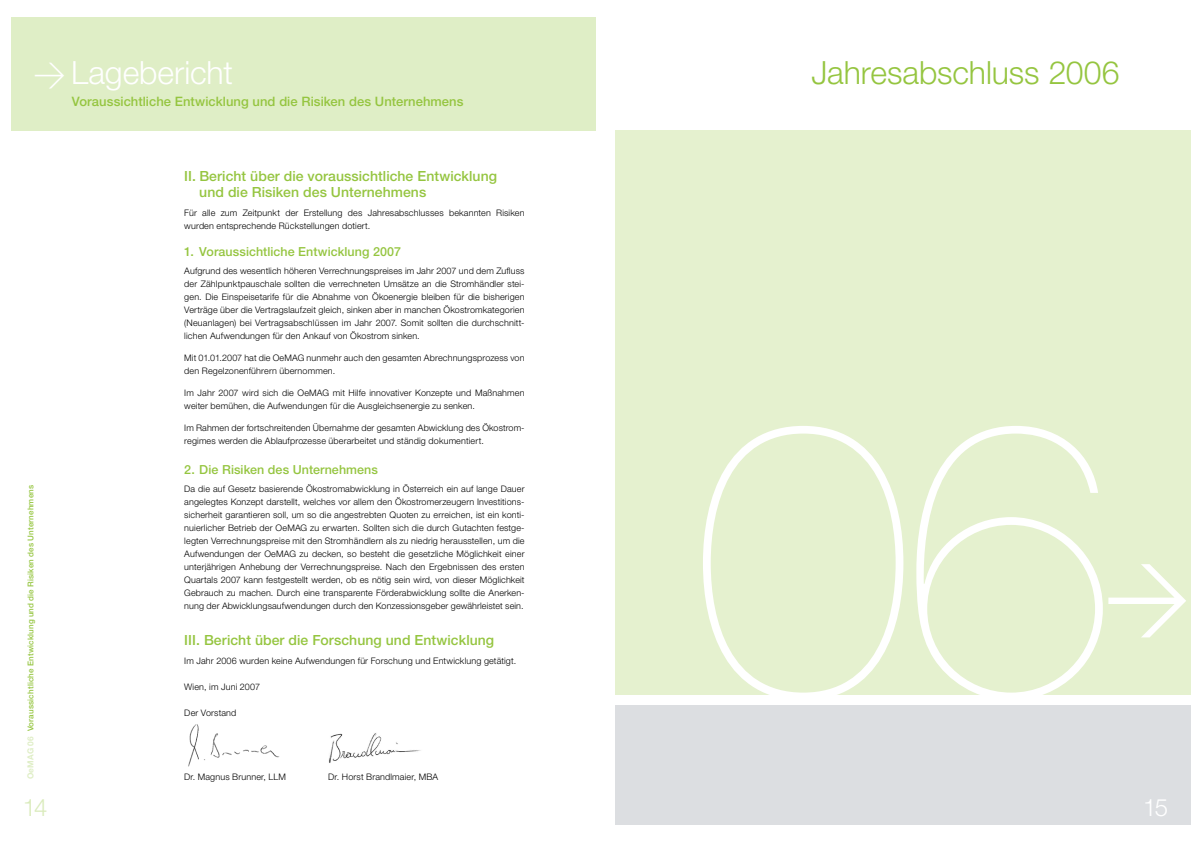
<style>
.page{position:relative;width:1191px;height:842px;background:#fff}
.page>*{position:absolute;margin:0;border:0;box-sizing:border-box;transform-origin:0 0}
.t1{font:200 390px "Helvetica Neue";color:#fff}
.t2{font:300 32px "Helvetica Neue";letter-spacing:-.005em;color:#95c540}
.t3{font:300 32px "Helvetica Neue";letter-spacing:-.005em;color:#fff}
.t4{font:300 24px "Helvetica Neue";color:#daebbc}
.t5{font:300 24px "Helvetica Neue";color:#fff}
.t6{font:500 14px/16px "Helvetica Neue";letter-spacing:.005em;color:#95c540}
.t7{font:500 13px "Helvetica Neue";letter-spacing:.005em;color:#95c540}
.t8{font:500 12.5px "Helvetica Neue";letter-spacing:.005em;color:#95c540}
.t9{font:300 9px/13px "Helvetica Neue";letter-spacing:.015em;color:#000}
.t10{font:500 8px "Helvetica Neue";letter-spacing:.02em;color:#95c540}
.s1{font-family:"DIN"}
.s2{font-weight:700;font-size:8.3px;color:#dfeec6}
</style>
<div class="page">
<div style="left:11px;top:17px;width:584px;height:113px;background:#dfeec6"></div>
<div style="left:615px;top:130px;width:576px;height:564px;background:#e5f1cf"></div>
<div style="left:615px;top:706px;width:576px;height:119px;background:#dcdee1"></div>
<svg style="left:1108px;top:564px;width:78px;height:73px"></svg>
<img style="left:188px;top:724px;width:92px;height:43px">
<img style="left:329px;top:733px;width:92px;height:30px">
<h2 class="t3" style="left:33px;top:53px;width:201px"><span class="s1">&gt;</span> Lagebericht</h2>
<h3 class="t7" style="left:72px;top:93px;width:393px">Voraussichtliche Entwicklung und die Risiken des Unternehmens</h3>
<p class="t10" style="left:26px;top:779px;width:296px;rotate:-90deg"><span class="s2">OeMAG 06</span> Voraussichtliche Entwicklung und die Risiken des Unternehmens</p>
<h3 class="t6" style="left:199px;top:168px;width:299px;text-indent:-15px">II. Bericht über die voraussichtliche Entwicklung und die Risiken des Unternehmens</h3>
<p class="t9" style="left:184px;top:206px;width:342px">Für alle zum Zeitpunkt der Erstellung des Jahresabschlusses bekannten Risiken wurden entsprechende Rückstellungen dotiert.</p>
<h3 class="t8" style="left:184px;top:244px;width:218px">1. Voraussichtliche Entwicklung 2007</h3>
<p class="t9" style="left:184px;top:265px;width:342px;text-align:justify">Aufgrund des wesentlich höheren Verrechnungspreises im Jahr 2007 und dem Zufluss der Zählpunktpauschale sollten die verrechneten Umsätze an die Stromhändler stei&shy;gen. Die Einspeisetarife für die Abnahme von Ökoenergie bleiben für die bisherigen Verträge über die Vertragslaufzeit gleich, sinken aber in manchen Ökostromkategorien (Neuanlagen) bei Vertragsabschlüssen im Jahr 2007. Somit sollten die durchschnitt&shy;lichen Aufwendungen für den Ankauf von Ökostrom sinken.</p>
<p class="t9" style="left:184px;top:352px;width:342px">Mit 01.01.2007 hat die OeMAG nunmehr auch den gesamten Abrechnungsprozess von den Regelzonenführern übernommen.</p>
<p class="t9" style="left:184px;top:387px;width:342px">Im Jahr 2007 wird sich die OeMAG mit Hilfe innovativer Konzepte und Maßnahmen weiter bemühen, die Aufwendungen für die Ausgleichsenergie zu senken.</p>
<p class="t9" style="left:184px;top:422px;width:342px">Im Rahmen der fortschreitenden Übernahme der gesamten Abwicklung des Ökostrom&shy;regimes werden die Ablaufprozesse überarbeitet und ständig dokumentiert.</p>
<h3 class="t8" style="left:184px;top:462px;width:195px">2. Die Risiken des Unternehmens</h3>
<p class="t9" style="left:184px;top:482px;width:342px;text-align:justify">Da die auf Gesetz basierende Ökostromabwicklung in Österreich ein auf lange Dauer angelegtes Konzept darstellt, welches vor allem den Ökostromerzeugern Investitions&shy;sicherheit garantieren soll, um so die angestrebten Quoten zu erreichen, ist ein konti&shy;nuierlicher Betrieb der OeMAG zu erwarten. Sollten sich die durch Gutachten festge&shy;legten Verrechnungspreise mit den Stromhändlern als zu niedrig herausstellen, um die Aufwendungen der OeMAG zu decken, so besteht die gesetzliche Möglichkeit einer unterjährigen Anhebung der Verrechnungspreise. Nach den Ergebnissen des ersten Quartals 2007 kann festgestellt werden, ob es nötig sein wird, von dieser Möglichkeit Gebrauch zu machen. Durch eine transparente Förderabwicklung sollte die Anerken&shy;nung der Abwicklungsaufwendungen durch den Konzessionsgeber gewährleistet sein.</p>
<h3 class="t6" style="left:184px;top:632px;width:311px">III. Bericht über die Forschung und Entwicklung</h3>
<p class="t9" style="left:184px;top:654px;width:333px">Im Jahr 2006 wurden keine Aufwendungen für Forschung und Entwicklung getätigt.</p>
<p class="t9" style="left:184px;top:680px;width:77px">Wien, im Juni 2007</p>
<p class="t9" style="left:184px;top:706px;width:54px">Der Vorstand</p>
<p class="t9" style="left:184px;top:769px;width:103px">Dr. Magnus Brunner, LLM</p>
<p class="t9" style="left:328px;top:769px;width:111px">Dr. Horst Brandlmaier, MBA</p>
<h2 class="t2" style="left:811px;top:53px;width:310px">Jahresabschluss 2006</h2>
<h1 class="t1" style="left:694px;top:333px;width:425px">06</h1>
<h3 class="t4" style="left:23px;top:793px;width:26px">14</h3>
<h3 class="t5" style="left:1143px;top:793px;width:26px">15</h3>
</div>
